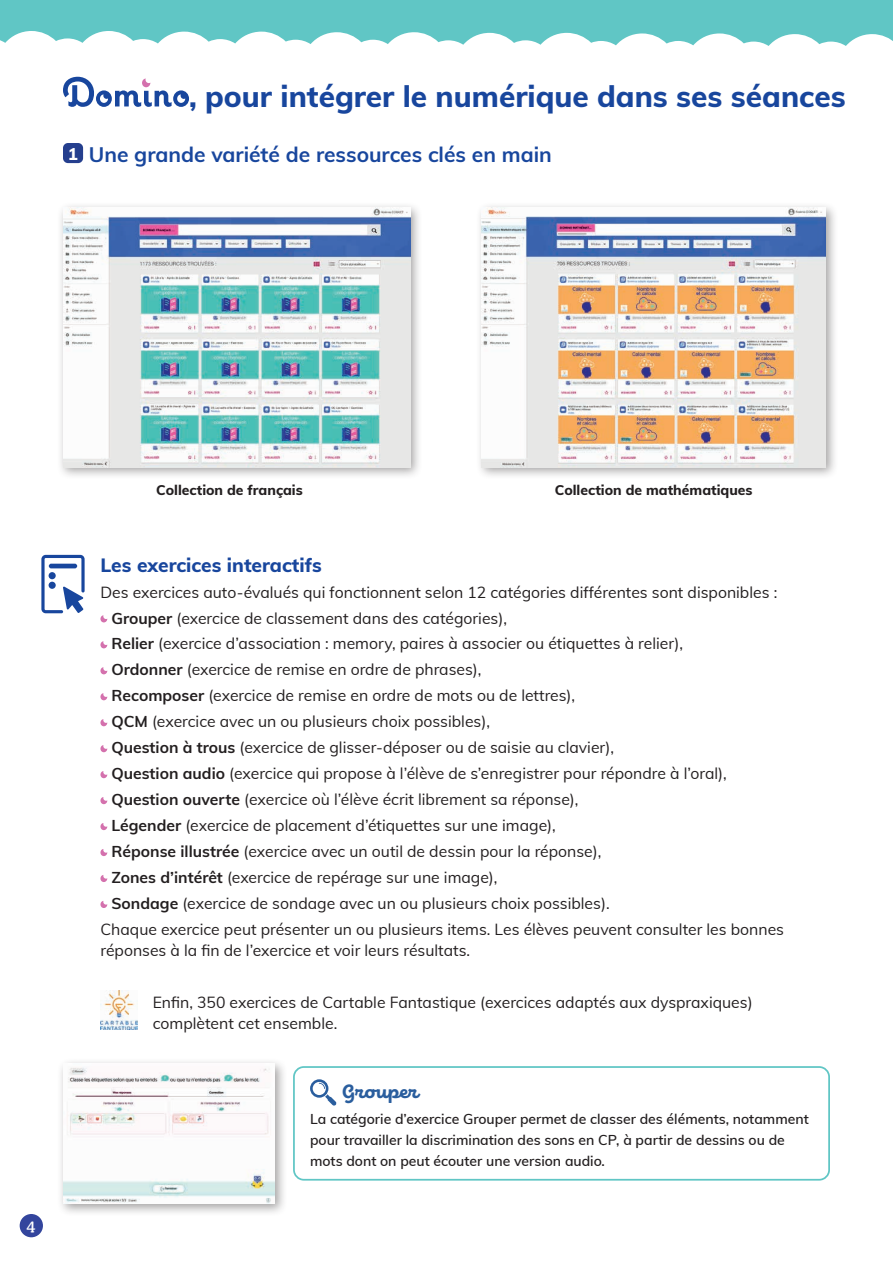
<style>
.page{position:relative;width:893px;height:1265px;background:#fff}
.page>*{position:absolute;margin:0;border:0;box-sizing:border-box;transform-origin:0 0}
.t1{font:800 29.75px "Muli";color:#18469d}
.t2{font:700 21px "Muli";color:#18469d}
.t3{font:800 19.25px "Muli";color:#18469d}
.t4{font:800 19.25px "Eldwin Script";color:#2a5e9e}
.t5{font:15.75px/21px "Muli";color:#231f20}
.t6{font:600 14px/21px "Muli";color:#231f20}
.t7{font:800 14px "Muli";color:#231f20}
.t8{font:14px "Decoy";color:#fff}
.s1{font-weight:800;font-size:16.97px;color:#fff}
.s2{font-weight:700}
</style>
<div class="page">
<svg style="left:63px;top:77px;width:126px;height:30px"></svg>
<div style="left:63px;top:143px;width:20px;height:20px;background:#253f8e;border-radius:5px"></div>
<svg style="left:100px;top:615px;width:7px;height:7px"></svg>
<svg style="left:100px;top:641px;width:7px;height:7px"></svg>
<svg style="left:100px;top:667px;width:7px;height:7px"></svg>
<svg style="left:100px;top:693px;width:7px;height:7px"></svg>
<svg style="left:100px;top:719px;width:7px;height:7px"></svg>
<svg style="left:100px;top:745px;width:7px;height:7px"></svg>
<svg style="left:100px;top:771px;width:7px;height:7px"></svg>
<svg style="left:100px;top:797px;width:7px;height:7px"></svg>
<svg style="left:100px;top:823px;width:7px;height:7px"></svg>
<svg style="left:100px;top:849px;width:7px;height:7px"></svg>
<svg style="left:100px;top:875px;width:7px;height:7px"></svg>
<svg style="left:100px;top:901px;width:7px;height:7px"></svg>
<img style="left:100px;top:991px;width:38px;height:38px">
<div style="left:293px;top:1066px;width:537px;height:115px;border:2px solid #60c6c5;border-radius:10px"></div>
<svg style="left:310px;top:1079px;width:27px;height:27px"></svg>
<div style="left:57px;top:202px;width:366px;height:278px;background:#231f20;opacity:.41"></div>
<img style="left:63px;top:208px;width:347px;height:259px">
<div style="left:475px;top:201px;width:364px;height:279px;background:#231f20;opacity:.41"></div>
<img style="left:482px;top:208px;width:344px;height:259px">
<svg style="left:41px;top:555px;width:44px;height:58px"></svg>
<div style="left:57px;top:1057px;width:230px;height:160px;background:#231f20;opacity:.41"></div>
<img style="left:63px;top:1063px;width:211px;height:141px">
<div style="left:20px;top:1214px;width:23px;height:23px;background:#33459d;border-radius:50%"></div>
<svg style="left:0;top:0;width:893px;height:46px;fill:#60c6c5"></svg>
<h1 class="t1" style="left:189px;top:74px;width:658px">, pour intégrer le numérique dans ses séances</h1>
<h2 class="t2" style="left:68px;top:139px;width:485px"><span class="s1">1</span> Une grande variété de ressources clés en main</h2>
<p class="t8" style="left:27px;top:1214px;width:10px">4</p>
<p class="t7" style="left:156px;top:480px;width:148px">Collection de français</p>
<p class="t7" style="left:555px;top:480px;width:199px">Collection de mathématiques</p>
<p class="t3" style="left:100px;top:551px;width:223px">Les exercices interactifs</p>
<p class="t5" style="left:100px;top:581px;width:678px">Des exercices auto-évalués qui fonctionnent selon 12 catégories différentes sont disponibles :</p>
<p class="t5" style="left:111px;top:607px;width:397px"><span class="s2">Grouper</span> (exercice de classement dans des catégories),</p>
<p class="t5" style="left:111px;top:633px;width:573px"><span class="s2">Relier</span> (exercice d’association : memory, paires à associer ou étiquettes à relier),</p>
<p class="t5" style="left:111px;top:658px;width:372px"><span class="s2">Ordonner</span> (exercice de remise en ordre de phrases),</p>
<p class="t5" style="left:111px;top:684px;width:465px"><span class="s2">Recomposer</span> (exercice de remise en ordre de mots ou de lettres),</p>
<p class="t5" style="left:111px;top:710px;width:380px"><span class="s2">QCM</span> (exercice avec un ou plusieurs choix possibles),</p>
<p class="t5" style="left:111px;top:736px;width:504px"><span class="s2">Question à trous</span> (exercice de glisser-déposer ou de saisie au clavier),</p>
<p class="t5" style="left:111px;top:762px;width:617px"><span class="s2">Question audio</span> (exercice qui propose à l’élève de s’enregistrer pour répondre à l’oral),</p>
<p class="t5" style="left:111px;top:788px;width:469px"><span class="s2">Question ouverte</span> (exercice où l’élève écrit librement sa réponse),</p>
<p class="t5" style="left:111px;top:814px;width:446px"><span class="s2">Légender</span> (exercice de placement d’étiquettes sur une image),</p>
<p class="t5" style="left:111px;top:840px;width:491px"><span class="s2">Réponse illustrée</span> (exercice avec un outil de dessin pour la réponse),</p>
<p class="t5" style="left:111px;top:866px;width:388px"><span class="s2">Zones d’intérêt</span> (exercice de repérage sur une image),</p>
<p class="t5" style="left:111px;top:892px;width:500px"><span class="s2">Sondage</span> (exercice de sondage avec un ou plusieurs choix possibles).</p>
<p class="t5" style="left:100px;top:918px;width:685px">Chaque exercice peut présenter un ou plusieurs items. Les élèves peuvent consulter les bonnes</p>
<p class="t5" style="left:100px;top:939px;width:371px">réponses à la fin de l’exercice et voir leurs résultats.</p>
<p class="t5" style="left:153px;top:991px;width:601px">Enfin, 350 exercices de Cartable Fantastique (exercices adaptés aux dyspraxiques) complètent cet ensemble.</p>
<p class="t4" style="left:343px;top:1080px;width:77px">Grouper</p>
<p class="t6" style="left:310px;top:1107px;width:500px">La catégorie d’exercice Grouper permet de classer des éléments, notamment pour travailler la discrimination des sons en CP, à partir de dessins ou de mots dont on peut écouter une version audio.</p>
</div>
